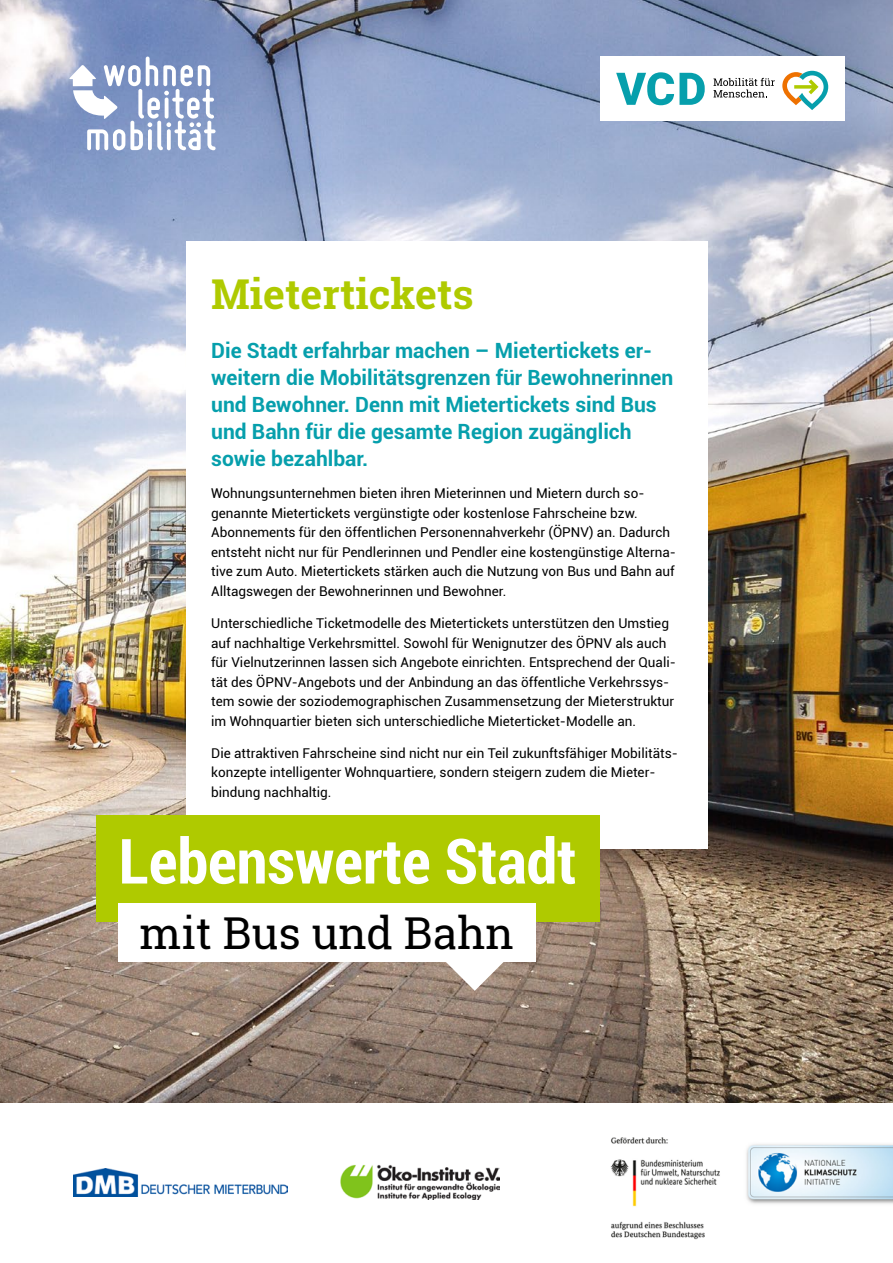
<style>
.page{position:relative;width:893px;height:1263px;background:#fff}
.page>*{position:absolute;margin:0;border:0;box-sizing:border-box;transform-origin:0 0}
.t1{font:700 condensed 62.4px "Roboto";color:#fff}
.t2{font:43.95px "Roboto Slab";color:#000}
.t3{font:700 41.1px "Roboto Slab";color:#afca00}
.t4{font:700 21px/27px "Roboto";color:#069fac}
.t5{font:13.5px/19.5px "Roboto";color:#000}
</style>
<div class="page">
<img style="left:0;top:0;width:893px;height:1103px">
<div style="left:186px;top:241px;width:521px;height:607px;background:#fff"></div>
<div style="left:600px;top:57px;width:245px;height:64px;background:#fff"></div>
<svg style="left:713px;top:78px;width:62px;height:20px"></svg>
<svg style="left:616px;top:72px;width:89px;height:33px"></svg>
<svg style="left:782px;top:71px;width:46px;height:39px"></svg>
<svg style="left:69px;top:57px;width:147px;height:93px"></svg>
<div style="left:73px;top:79px;width:20px;height:7px;background:#fff"></div>
<img style="left:610px;top:1137px;width:283px;height:103px">
<img style="left:341px;top:1164px;width:158px;height:36px">
<img style="left:74px;top:1168px;width:214px;height:28px">
<div style="left:97px;top:815px;width:503px;height:107px;background:#afca00"></div>
<div style="left:119px;top:903px;width:417px;height:59px;background:#fff"></div>
<svg style="left:433px;top:962px;width:83px;height:29px"></svg>
<h3 class="t3" style="left:211px;top:266px;width:264px">Mietertickets</h3>
<h3 class="t4" style="left:211px;top:336px;width:464px">Die Stadt erfahrbar machen – Mietertickets er&shy;weitern die Mobilitätsgrenzen für Bewohnerinnen und Bewohner. Denn mit Mietertickets sind Bus und Bahn für die gesamte Region zugänglich sowie bezahlbar.</h3>
<p class="t5" style="left:211px;top:483px;width:466px">Wohnungsunternehmen bieten ihren Mieterinnen und Mietern durch so&shy;genannte Mietertickets vergünstigte oder kostenlose Fahrscheine bzw.<br>Abonnements für den öffentlichen Personennahverkehr (ÖPNV) an. Dadurch entsteht nicht nur für Pendlerinnen und Pendler eine kostengünstige Alterna&shy;tive zum Auto. Mietertickets stärken auch die Nutzung von Bus und Bahn auf Alltagswegen der Bewohnerinnen und Bewohner.</p>
<p class="t5" style="left:211px;top:613px;width:466px">Unterschiedliche Ticketmodelle des Mietertickets unterstützen den Umstieg auf nachhaltige Verkehrsmittel. Sowohl für Wenignutzer des ÖPNV als auch für Vielnutzerinnen lassen sich Angebote einrichten. Entsprechend der Quali&shy;tät des ÖPNV-Angebots und der Anbindung an das öffentliche Verkehrssys&shy;tem sowie der soziodemographischen Zusammensetzung der Mieterstruktur im Wohnquartier bieten sich unterschiedliche Mieterticket- Modelle an.</p>
<p class="t5" style="left:211px;top:743px;width:468px">Die attraktiven Fahrscheine sind nicht nur ein Teil zukunftsfähiger Mobilitäts&shy;konzepte intelligenter Wohnquartiere, sondern steigern zudem die Mieter&shy;bindung nachhaltig.</p>
<h1 class="t1" style="left:119px;top:817px;width:459px">Lebenswerte Stadt</h1>
<h2 class="t2" style="left:140px;top:903px;width:375px">mit Bus und Bahn</h2>
</div>
